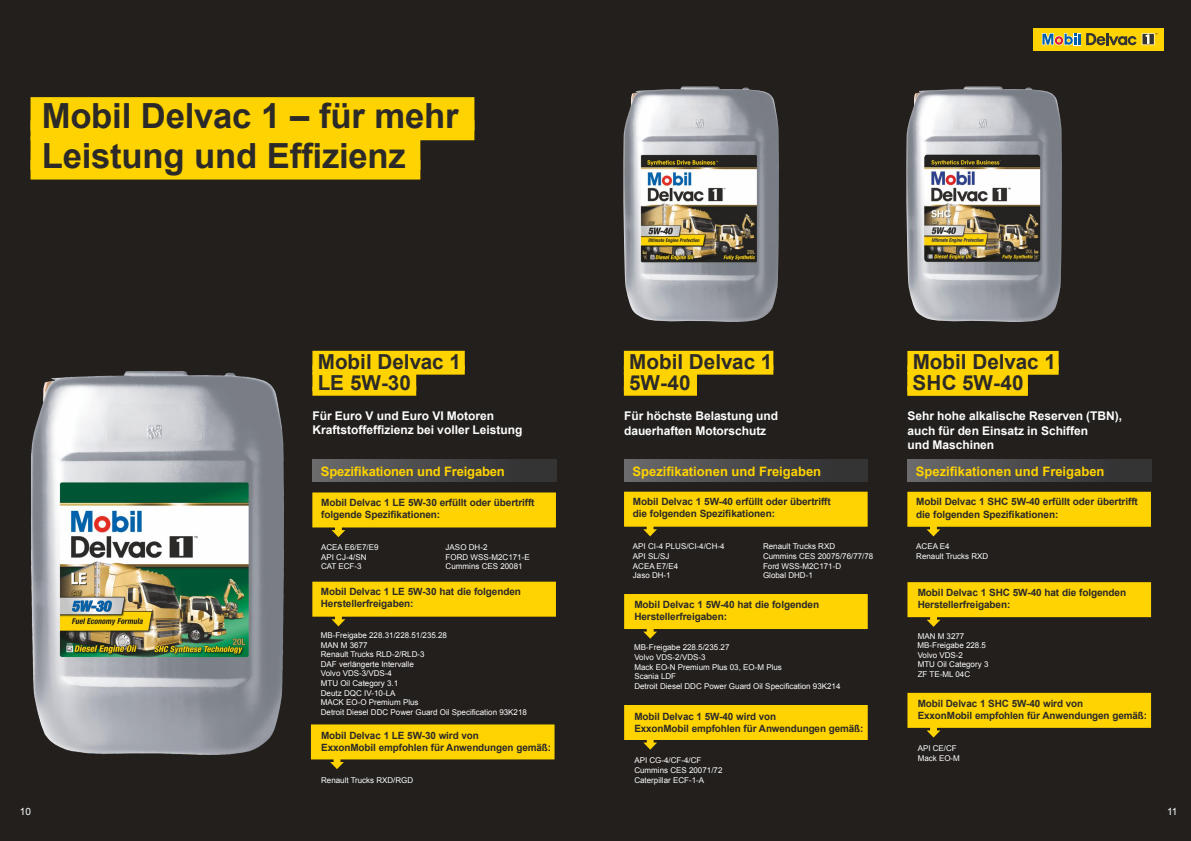
<style>
.page{position:relative;width:1191px;height:841px;background:#fff}
.page>*{position:absolute;margin:0;border:0;box-sizing:border-box;transform-origin:0 0}
.t1{font:700 34.7px/40px "Arial";letter-spacing:-.005em;color:#2b2a29}
.t2{font:700 20.7px/21.1px "Arial";color:#2b2a29}
.t3{font:700 13px "Arial";color:#ffd300}
.t4{font:700 12px/14.5px "Arial";color:#fefefe}
.t5{font:700 10px/11.9px "Arial";letter-spacing:-.01em;color:#2b2a29}
.t6{font:10px "Arial";color:#fefefe}
.t7{font:8px/9.6px "Arial";color:#fefefe}
</style>
<div class="page">
<div style="left:0;top:0;width:1190px;height:841px;background:#221f1d"></div>
<img style="left:31px;top:372px;width:252px;height:382px">
<div style="left:1032px;top:28px;width:130px;height:23px;background:#ffd300"></div>
<svg style="left:1041px;top:33px;width:115px;height:12px"></svg>
<div style="left:623px;top:351px;width:150px;height:19px;background:#ffd300"></div>
<div style="left:623px;top:365px;width:150px;height:10px;background:#ffd300"></div>
<div style="left:623px;top:372px;width:73px;height:19px;background:#ffd300"></div>
<div style="left:623px;top:386px;width:73px;height:10px;background:#ffd300"></div>
<img style="left:623px;top:86px;width:155px;height:236px">
<svg style="left:624px;top:492px;width:243px;height:44px"></svg>
<svg style="left:624px;top:594px;width:243px;height:45px"></svg>
<svg style="left:624px;top:705px;width:243px;height:45px"></svg>
<div style="left:312px;top:351px;width:152px;height:19px;background:#ffd300"></div>
<div style="left:312px;top:365px;width:152px;height:10px;background:#ffd300"></div>
<div style="left:312px;top:372px;width:104px;height:19px;background:#ffd300"></div>
<div style="left:312px;top:386px;width:104px;height:10px;background:#ffd300"></div>
<svg style="left:312px;top:582px;width:243px;height:44px"></svg>
<svg style="left:312px;top:492px;width:243px;height:45px"></svg>
<div style="left:31px;top:97px;width:443px;height:34px;background:#ffd300"></div>
<div style="left:31px;top:120px;width:443px;height:20px;background:#ffd300"></div>
<div style="left:31px;top:136px;width:389px;height:34px;background:#ffd300"></div>
<div style="left:31px;top:160px;width:389px;height:20px;background:#ffd300"></div>
<div style="left:907px;top:351px;width:151px;height:19px;background:#ffd300"></div>
<div style="left:907px;top:365px;width:151px;height:10px;background:#ffd300"></div>
<div style="left:907px;top:372px;width:120px;height:19px;background:#ffd300"></div>
<div style="left:907px;top:386px;width:120px;height:10px;background:#ffd300"></div>
<img style="left:906px;top:87px;width:155px;height:235px">
<svg style="left:907px;top:492px;width:243px;height:44px"></svg>
<svg style="left:907px;top:693px;width:243px;height:45px"></svg>
<svg style="left:907px;top:582px;width:243px;height:45px"></svg>
<div style="left:312px;top:460px;width:244px;height:22px;background:linear-gradient(to right,#69686a,#2d2d2e)"></div>
<svg style="left:311px;top:724px;width:243px;height:45px"></svg>
<div style="left:624px;top:460px;width:243px;height:22px;background:linear-gradient(to right,#69686a,#2c2c2e)"></div>
<div style="left:907px;top:460px;width:243px;height:22px;background:linear-gradient(to right,#69696a,#2c2c2e)"></div>
<h1 class="t1" style="left:42px;top:97px;width:418px">Mobil Delvac 1 – für mehr<br>Leistung und Effizienz</h1>
<h2 class="t2" style="left:318px;top:352px;width:145px">Mobil Delvac 1<br>LE 5W-30</h2>
<h3 class="t4" style="left:312px;top:409px;width:212px;line-height:14.1px">Für Euro V und Euro VI Motoren<br>Kraftstoffeffizienz bei voller Leistung</h3>
<h3 class="t3" style="left:321px;top:463px;width:185px">Spezifikationen und Freigaben</h3>
<p class="t5" style="left:321px;top:497px;width:215px">Mobil Delvac 1 LE 5W-30 erfüllt oder übertrifft folgende Spezifikationen:</p>
<p class="t7" style="left:321px;top:543px;width:59px">ACEA E6/E7/E9<br>API CJ-4/SN<br>CAT ECF-3</p>
<p class="t7" style="left:445px;top:543px;width:86px">JASO DH-2<br>FORD WSS-M2C171-E<br>Cummins CES 20081</p>
<p class="t5" style="left:321px;top:586px;width:202px">Mobil Delvac 1 LE 5W-30 hat die folgenden<br>Herstellerfreigaben:</p>
<p class="t7" style="left:320px;top:631px;width:208px">MB-Freigabe 228.31/228.51/235.28<br>MAN M 3677<br>Renault Trucks RLD-2/RLD-3<br>DAF verlängerte Intervalle<br>Volvo VDS-3/VDS-4<br>MTU Oil Category 3.1<br>Deutz DQC IV-10-LA<br>MACK EO-O Premium Plus<br>Detroit Diesel DDC Power Guard Oil Specification 93K218</p>
<p class="t5" style="left:321px;top:730px;width:231px;line-height:12.2px">Mobil Delvac 1 LE 5W-30 wird von<br>ExxonMobil empfohlen für Anwendungen gemäß:</p>
<p class="t7" style="left:321px;top:776px;width:94px">Renault Trucks RXD/RGD</p>
<h2 class="t2" style="left:629px;top:352px;width:145px">Mobil Delvac 1<br>5W-40</h2>
<h3 class="t4" style="left:624px;top:409px;width:155px">Für höchste Belastung und dauerhaften Motorschutz</h3>
<h2 class="t2" style="left:912px;top:352px;width:145px">Mobil Delvac 1<br>SHC 5W-40</h2>
<h3 class="t4" style="left:907px;top:409px;width:216px">Sehr hohe alkalische Reserven (TBN), auch für den Einsatz in Schiffen<br>und Maschinen</h3>
<h3 class="t3" style="left:632px;top:463px;width:190px">Spezifikationen und Freigaben</h3>
<h3 class="t3" style="left:915px;top:463px;width:190px">Spezifikationen und Freigaben</h3>
<p class="t5" style="left:632px;top:496px;width:199px">Mobil Delvac 1 5W-40 erfüllt oder übertrifft die folgenden Spezifikationen:</p>
<p class="t7" style="left:632px;top:542px;width:93px">API CI-4 PLUS/CI-4/CH-4<br>API SL/SJ<br>ACEA E7/E4<br>Jaso DH-1</p>
<p class="t7" style="left:762px;top:542px;width:112px">Renault Trucks RXD<br>Cummins CES 20075/76/77/78<br>Ford WSS-M2C171-D<br>Global DHD-1</p>
<p class="t5" style="left:634px;top:598px;width:186px">Mobil Delvac 1 5W-40 hat die folgenden<br>Herstellerfreigaben:</p>
<p class="t7" style="left:634px;top:644px;width:208px">MB-Freigabe 228.5/235.27<br>Volvo VDS-2/VDS-3<br>Mack EO-N Premium Plus 03, EO-M Plus<br>Scania LDF<br>Detroit Diesel DDC Power Guard Oil Specification 93K214</p>
<p class="t5" style="left:634px;top:710px;width:230px">Mobil Delvac 1 5W-40 wird von<br>ExxonMobil empfohlen für Anwendungen gemäß:</p>
<p class="t7" style="left:634px;top:757px;width:90px">API CG-4/CF-4/CF<br>Cummins CES 20071/72<br>Caterpillar ECF-1-A</p>
<p class="t5" style="left:915px;top:496px;width:223px">Mobil Delvac 1 SHC 5W-40 erfüllt oder übertrifft die folgenden Spezifikationen:</p>
<p class="t7" style="left:916px;top:543px;width:74px">ACEA E4<br>Renault Trucks RXD</p>
<p class="t5" style="left:917px;top:587px;width:210px">Mobil Delvac 1 SHC 5W-40 hat die folgenden<br>Herstellerfreigaben:</p>
<p class="t7" style="left:917px;top:632px;width:72px">MAN M 3277<br>MB-Freigabe 228.5<br>Volvo VDS-2<br>MTU Oil Category 3<br>ZF TE-ML 04C</p>
<p class="t5" style="left:917px;top:698px;width:231px">Mobil Delvac 1 SHC 5W-40 wird von<br>ExxonMobil empfohlen für Anwendungen gemäß:</p>
<p class="t7" style="left:917px;top:744px;width:44px">API CE/CF<br>Mack EO-M</p>
<p class="t6" style="left:20px;top:808px;width:13px">10</p>
<p class="t6" style="left:1166px;top:808px;width:12px">11</p>
</div>
